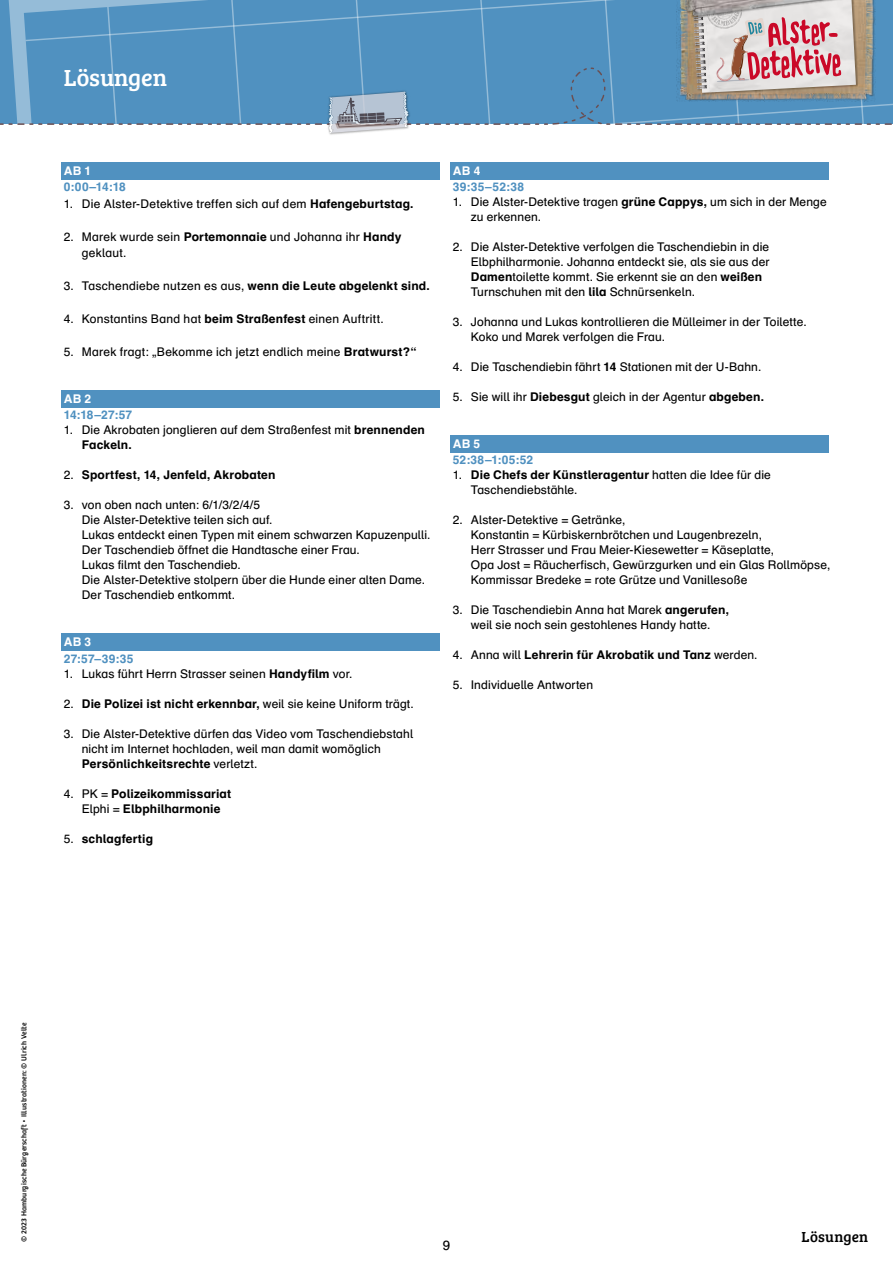
<style>
.page{position:relative;width:893px;height:1263px;background:#fff}
.page>*{position:absolute;margin:0;border:0;box-sizing:border-box;transform-origin:0 0}
.t1{font:24px "Bree Serif";letter-spacing:-.005em;color:#fff}
.t2{font:15px "Bree Serif";letter-spacing:.015em;color:#000}
.t3{font:13.5px "Schulbuch Nord";color:#000}
.t4{font:12px/15px "Schulbuch Nord";letter-spacing:.01em;color:#000}
.t5{font:700 12px/15px "Schulbuch Nord";letter-spacing:.01em;color:#000}
.t6{font:700 12px "Schulbuch Nord";letter-spacing:.025em;color:#5091c0}
.t7{font:700 12px "Schulbuch Nord";letter-spacing:.015em;color:#fff}
.t8{font:7.5px "Bree";letter-spacing:.02em;color:#000}
.s1{font-weight:700}
.s2{font-weight:400}
</style>
<div class="page">
<div style="left:62px;top:162px;width:378px;height:17px;background:#5091c0"></div>
<div style="left:62px;top:390px;width:378px;height:17px;background:#5091c0"></div>
<div style="left:62px;top:634px;width:378px;height:17px;background:#5091c0"></div>
<div style="left:451px;top:162px;width:378px;height:17px;background:#5091c0"></div>
<div style="left:451px;top:435px;width:378px;height:17px;background:#5091c0"></div>
<img style="left:329px;top:133px;width:21px;height:2px">
<svg style="left:0;top:0;width:893px;height:133px;background:#729dc0"></svg>
<h1 class="t1" style="left:64px;top:61px;width:105px">Lösungen</h1>
<p class="t7" style="left:64px;top:163px;width:29px">AB 1</p>
<p class="t6" style="left:64px;top:179px;width:64px">0:00–14:18</p>
<p class="t4" style="left:64px;top:196px;width:351px">1. Die Alster-Detektive treffen sich auf dem <span class="s1">Hafengeburtstag.</span></p>
<p class="t4" style="left:82px;top:228px;width:321px;line-height:16.5px;text-indent:-18px">2. Marek wurde sein <span class="s1">Portemonnaie</span> und Johanna ihr <span class="s1">Handy </span>geklaut.</p>
<p class="t4" style="left:64px;top:278px;width:368px">3. Taschendiebe nutzen es aus, <span class="s1">wenn die Leute abgelenkt sind.</span></p>
<p class="t4" style="left:64px;top:311px;width:321px">4. Konstantins Band hat <span class="s1">beim Straßenfest</span> einen Auftritt.</p>
<p class="t4" style="left:64px;top:344px;width:354px">5. Marek fragt: „Bekomme ich jetzt endlich meine <span class="s1">Bratwurst?“</span></p>
<p class="t7" style="left:64px;top:391px;width:29px">AB 2</p>
<p class="t6" style="left:64px;top:407px;width:70px">14:18–27:57</p>
<p class="t4" style="left:82px;top:422px;width:345px;text-indent:-18px">1. Die Akrobaten jonglieren auf dem Straßenfest mit <span class="s1">brennenden<br>Fackeln.</span></p>
<p class="t5" style="left:64px;top:467px;width:213px"><span class="s2">2.</span> Sportfest, 14, Jenfeld, Akrobaten</p>
<p class="t4" style="left:82px;top:497px;width:350px;text-indent:-18px">3. von oben nach unten: 6/1/3/2/4/5<br>Die Alster-Detektive teilen sich auf.<br>Lukas entdeckt einen Typen mit einem schwarzen Kapuzenpulli.<br>Der Taschendieb öffnet die Handtasche einer Frau.<br>Lukas filmt den Taschendieb.<br>Die Alster-Detektive stolpern über die Hunde einer alten Dame.<br>Der Taschendieb entkommt.</p>
<p class="t7" style="left:64px;top:634px;width:29px">AB 3</p>
<p class="t6" style="left:64px;top:651px;width:71px">27:57–39:35</p>
<p class="t4" style="left:64px;top:666px;width:290px">1. Lukas führt Herrn Strasser seinen <span class="s1">Handyfilm</span> vor.</p>
<p class="t5" style="left:64px;top:695px;width:352px"><span class="s2">2.</span> Die Polizei ist nicht erkennbar, <span class="s2">weil sie keine Uniform trägt.</span></p>
<p class="t4" style="left:82px;top:726px;width:333px;text-indent:-18px">3. Die Alster-Detektive dürfen das Video vom Taschendiebstahl nicht im Internet hochladen, weil man damit womöglich<br><span class="s1">Persönlichkeitsrechte</span> verletzt.</p>
<p class="t5" style="left:82px;top:785px;width:151px;text-indent:-18px"><span class="s2">4. PK =</span> Polizeikommissariat<br><span class="s2">Elphi =</span> Elbphilharmonie</p>
<p class="t5" style="left:64px;top:830px;width:91px"><span class="s2">5.</span> schlagfertig</p>
<p class="t7" style="left:453px;top:163px;width:29px">AB 4</p>
<p class="t6" style="left:453px;top:179px;width:73px">39:35–52:38</p>
<p class="t4" style="left:471px;top:194px;width:357px;text-indent:-18px">1. Die Alster-Detektive tragen <span class="s1">grüne Cappys,</span> um sich in der Menge zu erkennen.</p>
<p class="t4" style="left:471px;top:239px;width:300px;text-indent:-18px">2. Die Alster-Detektive verfolgen die Taschendiebin in die Elbphilharmonie. Johanna entdeckt sie, als sie aus der <span class="s1">Damen</span>toilette kommt. Sie erkennt sie an den <span class="s1">weißen </span>Turnschuhen mit den <span class="s1">lila</span> Schnürsenkeln.</p>
<p class="t4" style="left:471px;top:314px;width:337px;text-indent:-18px">3. Johanna und Lukas kontrollieren die Mülleimer in der Toilette.<br>Koko und Marek verfolgen die Frau.</p>
<p class="t4" style="left:453px;top:359px;width:310px">4. Die Taschendiebin fährt <span class="s1">14</span> Stationen mit der U-Bahn.</p>
<p class="t4" style="left:453px;top:389px;width:313px">5. Sie will ihr <span class="s1">Diebesgut</span> gleich in der Agentur <span class="s1">abgeben.</span></p>
<p class="t7" style="left:453px;top:436px;width:29px">AB 5</p>
<p class="t6" style="left:453px;top:452px;width:82px">52:38–1:05:52</p>
<p class="t4" style="left:471px;top:467px;width:302px;text-indent:-18px">1. <span class="s1">Die Chefs der Künstleragentur</span> hatten die Idee für die<br>Taschendiebstähle.</p>
<p class="t4" style="left:471px;top:512px;width:361px;text-indent:-18px">2. Alster-Detektive = Getränke,<br>Konstantin = Kürbiskernbrötchen und Laugenbrezeln,<br>Herr Strasser und Frau Meier-Kiesewetter = Käseplatte,<br>Opa Jost = Räucherfisch, Gewürzgurken und ein Glas Rollmöpse, Kommissar Bredeke = rote Grütze und Vanillesoße</p>
<p class="t4" style="left:453px;top:602px;width:278px;text-align:center">3. Die Taschendiebin Anna hat Marek <span class="s1">angerufen, </span>weil sie noch sein gestohlenes Handy hatte.</p>
<p class="t5" style="left:453px;top:647px;width:306px"><span class="s2">4. Anna will</span> Lehrerin für Akrobatik und Tanz <span class="s2">werden.</span></p>
<p class="t4" style="left:453px;top:677px;width:142px">5. Individuelle Antworten</p>
<p class="t8" style="left:20px;top:1242px;width:221px;rotate:-90deg">© 2023 Hamburgische Bürgerschaft • Illustrationen: © Ulrich Velte</p>
<p class="t3" style="left:443px;top:1236px;width:9px">9</p>
<p class="t2" style="left:802px;top:1225px;width:68px">Lösungen</p>
</div>
